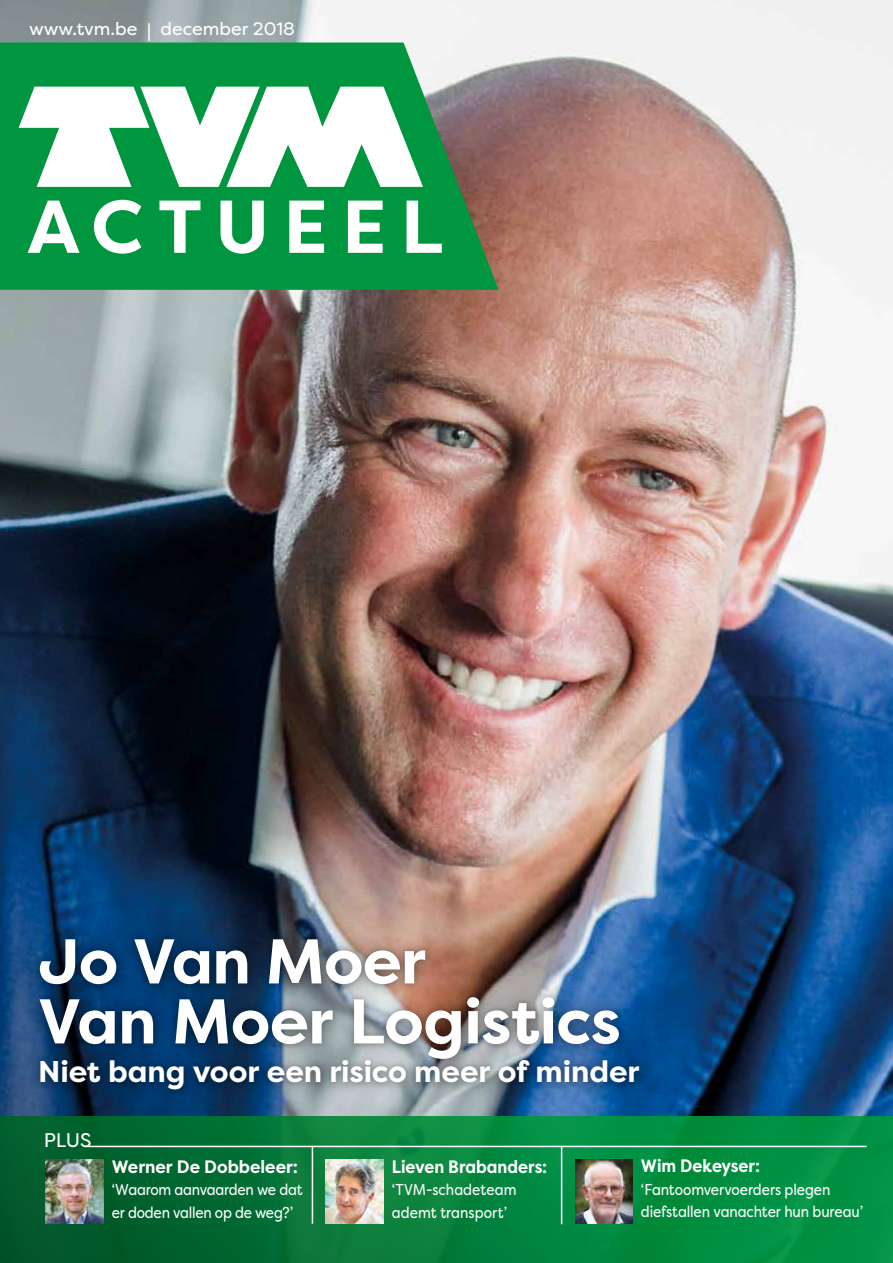
<style>
.page{position:relative;width:893px;height:1263px;background:#fff}
.page>*{position:absolute;margin:0;border:0;box-sizing:border-box;transform-origin:0 0}
.t1{font:700 74.7px "Filson Pro";letter-spacing:.185em;color:#fff}
.t2{font:700 63px/60px "Filson Pro";letter-spacing:-.01em;color:#fff}
.t3{font:700 30px "Filson Pro";letter-spacing:-.005em;color:#fff}
.t4{font:19.8px "Filson Pro";color:#fff}
.t5{font:700 18px "Filson Pro";color:#fff;scale:.9 1}
.t6{font:18px "Filson Pro";color:#fff}
.t7{font:700 18px "Filson Pro";color:#fff;scale:.94 1}
.t8{font:15.75px/22.5px "Filson Pro";letter-spacing:-.01em;color:#fff;scale:.88 1}
</style>
<div class="page">
<img style="left:0;top:0;width:893px;height:1263px">
<svg style="left:0;top:43px;width:499px;height:247px;background:#18954a"></svg>
<svg style="left:19px;top:87px;width:404px;height:100px"></svg>
<hr style="left:87px;top:1146px;width:780px;height:1px;background:#fff">
<hr style="left:312px;top:1146px;width:1px;height:78px;background:#fff">
<hr style="left:561px;top:1146px;width:1px;height:78px;background:#fff">
<img style="left:46px;top:1160px;width:57px;height:64px">
<img style="left:575px;top:1159px;width:57px;height:64px">
<img style="left:326px;top:1159px;width:57px;height:64px">
<div style="left:22px;top:921px;width:638px;height:189px;background:#000;opacity:.45"></div>
<div style="left:33px;top:932px;width:614px;height:165px;background:#000;opacity:.3"></div>
<p class="t6" style="left:29px;top:17px;width:268px">www.tvm.be | december 2018</p>
<h1 class="t1" style="left:27px;top:180px;width:418px">ACTUEEL</h1>
<h2 class="t2" style="left:38px;top:932px;width:584px">Jo Van Moer<br>Van Moer Logistics</h2>
<h3 class="t3" style="left:38px;top:1053px;width:603px">Niet bang voor een risico meer of minder</h3>
<p class="t4" style="left:44px;top:1127px;width:49px">PLUS</p>
<p class="t7" style="left:112px;top:1155px;width:200px">Werner De Dobbeleer:</p>
<p class="t8" style="left:112px;top:1178px;width:218px">‘Waarom aanvaarden we dat er doden vallen op de weg?’</p>
<p class="t5" style="left:392px;top:1155px;width:174px">Lieven Brabanders:</p>
<p class="t8" style="left:392px;top:1178px;width:143px">‘TVM-schadeteam ademt transport’</p>
<p class="t5" style="left:641px;top:1155px;width:134px">Wim Dekeyser:</p>
<p class="t8" style="left:641px;top:1178px;width:254px">‘Fantoomvervoerders plegen diefstallen vanachter hun bureau’</p>
</div>
